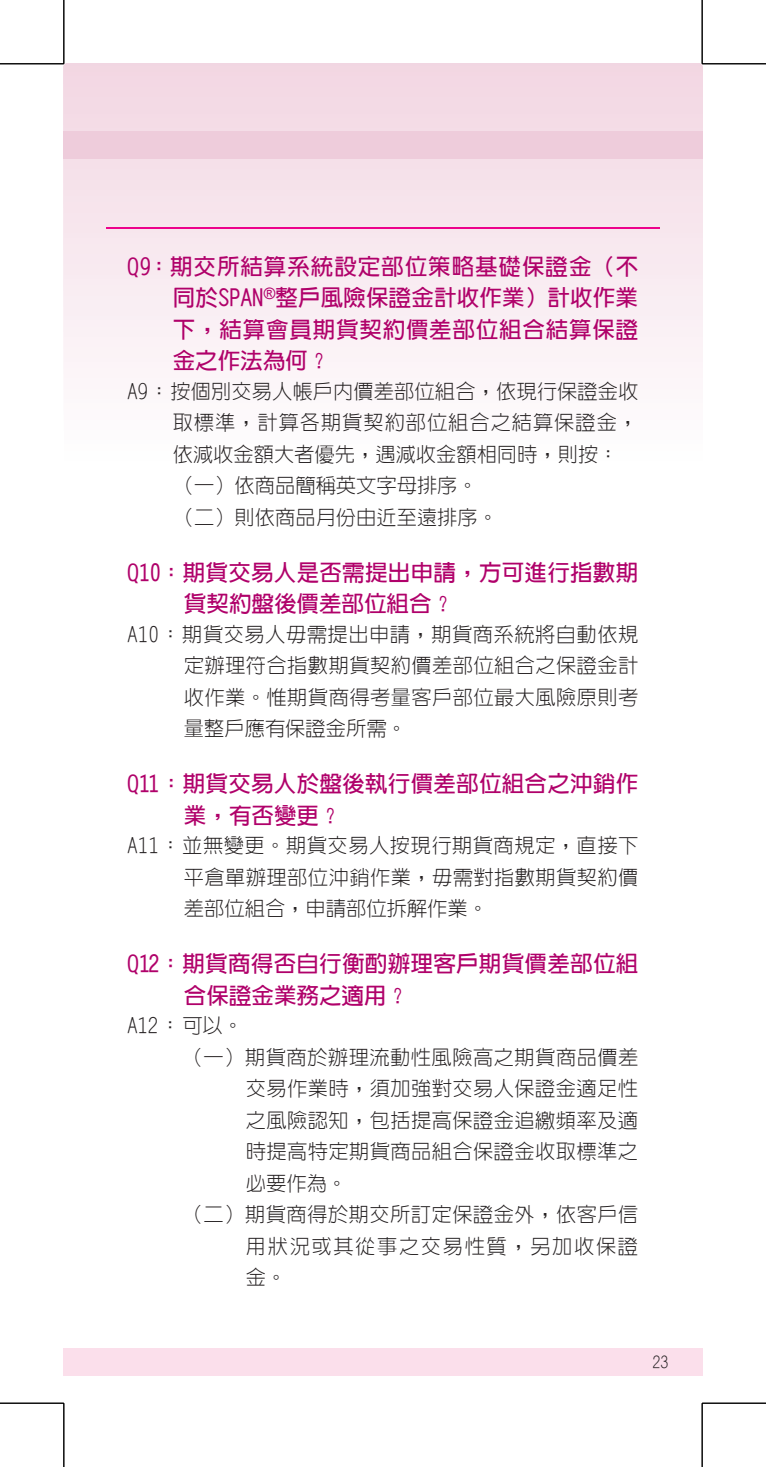
<style>
.page{position:relative;width:766px;height:1467px;background:#fff}
.page>*{position:absolute;margin:0;border:0;box-sizing:border-box;transform-origin:0 0}
.t1{font:700 22.5px/31.5px "New Gothic";letter-spacing:.01em;color:#b0016a}
.t2{font:300 20.25px/31.5px "New Gothic";letter-spacing:.02em;color:#231f20;text-align:justify}
.t3{font:300 20.25px "New Gothic";letter-spacing:.08em;color:#231f20}
.t4{font:300 15.75px "New Gothic";color:#231f20}
</style>
<div class="page">
<svg style="left:65px;top:64px;width:637px;height:304px"></svg>
<svg style="left:64px;top:64px;width:1px;height:304px"></svg>
<div style="left:64px;top:1348px;width:638px;height:28px;background:#fbdfeb"></div>
<div style="left:64px;top:131px;width:638px;height:28px;background:#eeccdb"></div>
<hr style="left:106px;top:227px;width:553px;height:2px;background:#ed028c">
<hr style="left:0;top:63px;width:64px;height:1px;background:#000">
<hr style="left:702px;top:63px;width:63px;height:1px;background:#000">
<hr style="left:0;top:1403px;width:64px;height:1px;background:#000">
<hr style="left:702px;top:1403px;width:63px;height:1px;background:#000">
<hr style="left:63px;top:0;width:1px;height:64px;background:#000">
<hr style="left:63px;top:1403px;width:1px;height:64px;background:#000">
<hr style="left:701px;top:0;width:1px;height:64px;background:#000">
<hr style="left:701px;top:1403px;width:1px;height:64px;background:#000">
<p class="t1" style="left:173px;top:251px;width:467px;text-align:justify;text-indent:-45px">Q9：期交所結算系統設定部位策略基礎保證金（不同於SPAN<sup>®</sup>整戶風險保證金計收作業）計收作業下，結算會員期貨契約價差部位組合結算保證金之作法為何？</p>
<p class="t2" style="left:173px;top:376px;width:467px;text-align:left;text-indent:-45px">A9：按個別交易人帳戶內價差部位組合，依現行保證金收取標準，計算各期貨契約部位組合之結算保證金，依減收金額大者優先，遇減收金額相同時，則按：（一）依商品簡稱英文字母排序。<br>（二）則依商品月份由近至遠排序。</p>
<p class="t1" style="left:184px;top:557px;width:455px;text-indent:-56px">Q10：期貨交易人是否需提出申請，方可進行指數期貨契約盤後價差部位組合？</p>
<p class="t2" style="left:184px;top:619px;width:456px;text-indent:-56px">A10：期貨交易人毋需提出申請，期貨商系統將自動依規定辦理符合指數期貨契約價差部位組合之保證金計收作業。惟期貨商得考量客戶部位最大風險原則考量整戶應有保證金所需。</p>
<p class="t1" style="left:184px;top:768px;width:455px;text-indent:-56px">Q11：期貨交易人於盤後執行價差部位組合之沖銷作業，有否變更？</p>
<p class="t2" style="left:184px;top:830px;width:456px;text-indent:-56px">A11 ：並無變更。期貨交易人按現行期貨商規定，直接下平倉單辦理部位沖銷作業，毋需對指數期貨契約價差部位組合，申請部位拆解作業。</p>
<p class="t1" style="left:184px;top:948px;width:456px;text-indent:-56px">Q12：期貨商得否自行衡酌辦理客戶期貨價差部位組合保證金業務之適用？</p>
<p class="t2" style="left:128px;top:1010px;width:117px">A12 ：可以。</p>
<p class="t2" style="left:183px;top:1042px;width:457px">（一）期貨商於辦理流動性風險高之期貨商品價差</p>
<p class="t2" style="left:246px;top:1073px;width:394px">交易作業時，須加強對交易人保證金適足性</p>
<p class="t2" style="left:246px;top:1105px;width:394px">之風險認知，包括提高保證金追繳頻率及適</p>
<p class="t2" style="left:246px;top:1136px;width:394px">時提高特定期貨商品組合保證金收取標準之</p>
<p class="t2" style="left:246px;top:1168px;width:103px">必要作為。</p>
<p class="t2" style="left:183px;top:1199px;width:457px">（二）期貨商得於期交所訂定保證金外，依客戶信</p>
<p class="t3" style="left:246px;top:1236px;width:394px">用狀況或其從事之交易性質，另加收保證</p>
<p class="t2" style="left:246px;top:1262px;width:42px">金。</p>
<p class="t4" style="left:652px;top:1354px;width:17px">23</p>
</div>
